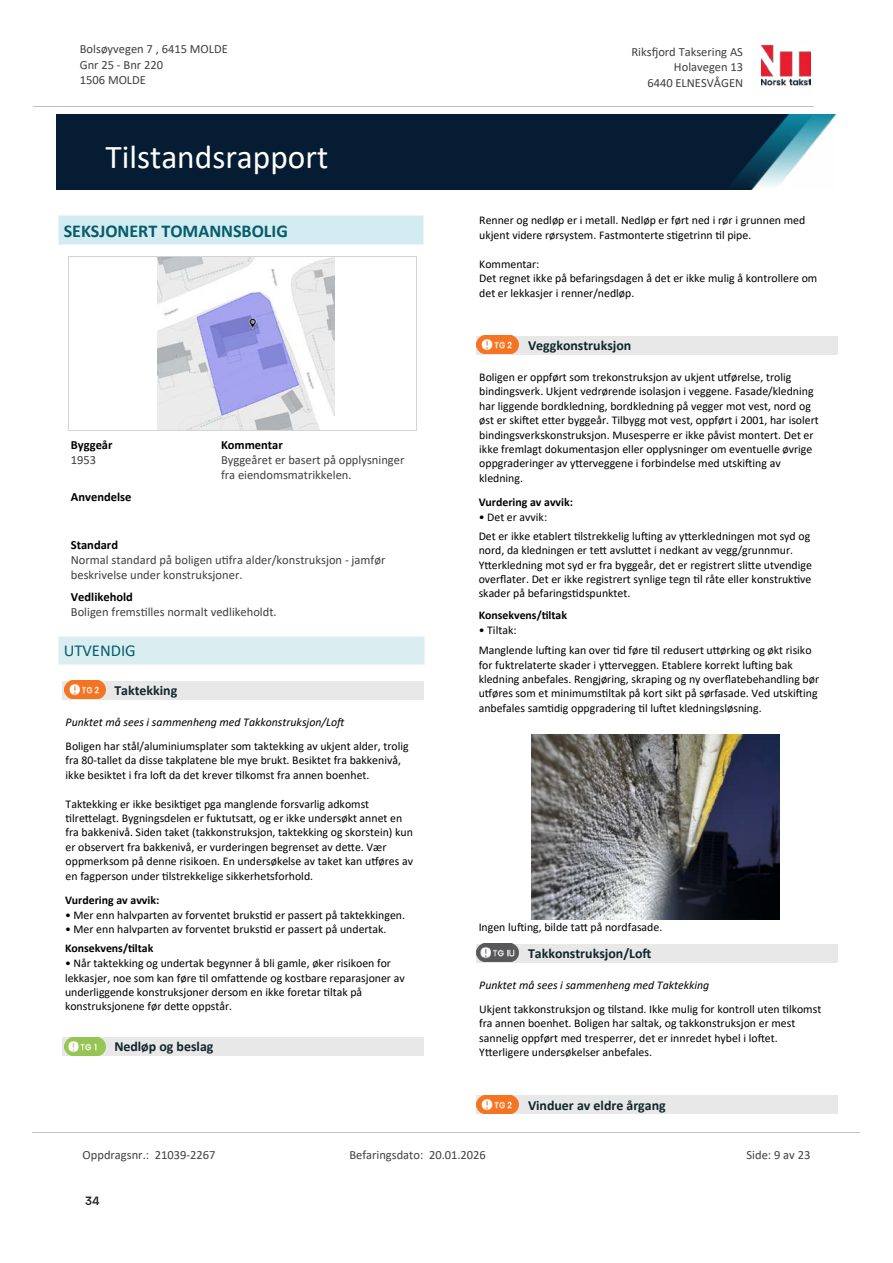
<style>
.page{position:relative;width:893px;height:1263px;background:#fff}
.page>*{position:absolute;margin:0;border:0;box-sizing:border-box;transform-origin:0 0}
.t1{font:33.3px "Calibri";color:#fff}
.t2{font:700 18px "Calibri";color:#065c69}
.t3{font:16.65px "Calibri";color:#065c69}
.t4{font:700 13.95px "Calibri";color:#0f252c}
.t5{font:12.45px/15.3px "Calibri";color:#404040}
.t6{font:700 12.45px "Calibri";color:#000}
.t7{font:700 12px "Jeko";color:#231f20}
.t8{font:11.85px/14.4px "Calibri";color:#000}
.t9{font:italic 11.85px "Calibri";color:#000}
.t10{font:700 11.85px "Calibri";color:#000}
</style>
<div class="page">
<div style="left:58px;top:636px;width:367px;height:28px;background:#daeef2"></div>
<svg style="left:58px;top:637px;width:1px;height:27px"></svg>
<hr style="left:58px;top:636px;width:367px;height:1px;background:#eaf5f7">
<hr style="left:58px;top:664px;width:367px;height:1px;background:#eaf5f7">
<div style="left:62px;top:681px;width:362px;height:18px;background:#e8e8e8"></div>
<img style="left:64px;top:681px;width:42px;height:18px">
<div style="left:62px;top:1037px;width:362px;height:18px;background:#e8e8e8"></div>
<img style="left:64px;top:1037px;width:42px;height:18px">
<img style="left:158px;top:258px;width:176px;height:172px">
<hr style="left:68px;top:257px;width:1px;height:173px;background:#d3d3d3">
<hr style="left:417px;top:257px;width:1px;height:173px;background:#d3d3d3">
<hr style="left:68px;top:257px;width:349px;height:1px;background:#d3d3d3">
<hr style="left:68px;top:430px;width:349px;height:1px;background:#d3d3d3">
<div style="left:58px;top:216px;width:365px;height:29px;background:#d3ecf1"></div>
<svg style="left:58px;top:217px;width:1px;height:28px"></svg>
<svg style="left:423px;top:216px;width:1px;height:29px"></svg>
<hr style="left:58px;top:216px;width:365px;height:1px;background:#eaf5f7">
<hr style="left:58px;top:245px;width:365px;height:1px;background:#eaf5f7">
<div style="left:476px;top:336px;width:361px;height:18px;background:#e8e8e8"></div>
<img style="left:477px;top:336px;width:42px;height:18px">
<img style="left:531px;top:734px;width:248px;height:186px">
<div style="left:476px;top:944px;width:361px;height:18px;background:#e8e8e8"></div>
<svg style="left:476px;top:949px;width:38px;height:13px"></svg>
<img style="left:477px;top:944px;width:42px;height:17px">
<div style="left:476px;top:1096px;width:361px;height:18px;background:#e8e8e8"></div>
<svg style="left:476px;top:1100px;width:38px;height:14px"></svg>
<img style="left:477px;top:1096px;width:42px;height:17px">
<img style="left:761px;top:44px;width:49px;height:42px">
<hr style="left:33px;top:106px;width:780px;height:1px;background:#c0c0c0">
<img style="left:57px;top:115px;width:778px;height:75px">
<hr style="left:33px;top:1132px;width:827px;height:1px;background:#c0c0c0">
<p class="t5" style="left:80px;top:41px;width:149px">Bolsøyvegen 7 , 6415 MOLDE<br>Gnr 25 - Bnr 220<br>1506 MOLDE</p>
<p class="t5" style="left:631px;top:44px;width:113px">Riks昀樀ord Taksering AS</p>
<p class="t5" style="left:674px;top:59px;width:71px">Holavegen 13</p>
<p class="t5" style="left:647px;top:75px;width:97px">6440 ELNESVÅGEN</p>
<h1 class="t1" style="left:106px;top:134px;width:224px">Tilstandsrapport</h1>
<h2 class="t2" style="left:64px;top:218px;width:226px">SEKSJONERT TOMANNSBOLIG</h2>
<p class="t6" style="left:71px;top:436px;width:43px">Byggeår</p>
<p class="t5" style="left:71px;top:452px;width:27px">1953</p>
<p class="t6" style="left:71px;top:488px;width:62px">Anvendelse</p>
<p class="t6" style="left:221px;top:436px;width:63px">Kommentar</p>
<p class="t5" style="left:221px;top:452px;width:185px">Byggeåret er basert på opplysninger fra eiendomsmatrikkelen.</p>
<p class="t6" style="left:71px;top:536px;width:49px">Standard</p>
<p class="t5" style="left:71px;top:552px;width:316px">Normal standard på boligen u琀椀fra alder/konstruksjon - jamfør beskrivelse under konstruksjoner.</p>
<p class="t6" style="left:71px;top:587px;width:63px">Vedlikehold</p>
<p class="t5" style="left:71px;top:604px;width:207px">Boligen frems琀椀lles normalt vedlikeholdt.</p>
<h3 class="t3" style="left:64px;top:638px;width:74px">UTVENDIG</h3>
<p class="t4" style="left:114px;top:680px;width:64px">Taktekking</p>
<p class="t9" style="left:66px;top:714px;width:281px">Punktet må sees i sammenheng med Takkonstruksjon/Lo昀琀</p>
<p class="t8" style="left:66px;top:738px;width:345px">Boligen har stål/aluminiumsplater som taktekking av ukjent alder, trolig fra 80-tallet da disse takplatene ble mye brukt. Besiktet fra bakkenivå, ikke besiktet i fra lo昀琀 da det krever 琀椀lkomst fra annen boenhet.</p>
<p class="t8" style="left:66px;top:796px;width:349px">Taktekking er ikke besik琀椀get pga manglende forsvarlig adkomst<br>琀椀lre琀琀elagt. Bygningsdelen er fuktutsa琀琀, og er ikke undersøkt annet en fra bakkenivå. Siden taket (takkonstruksjon, taktekking og skorstein) kun er observert fra bakkenivå, er vurderingen begrenset av de琀琀e. Vær oppmerksom på denne risikoen. En undersøkelse av taket kan u琀昀øres av en fagperson under 琀椀lstrekkelige sikkerhetsforhold.</p>
<p class="t10" style="left:65px;top:891px;width:96px">Vurdering av avvik:</p>
<p class="t8" style="left:65px;top:907px;width:342px">• Mer enn halvparten av forventet bruks琀椀d er passert på taktekkingen.</p>
<p class="t8" style="left:65px;top:922px;width:323px">• Mer enn halvparten av forventet bruks琀椀d er passert på undertak.</p>
<p class="t10" style="left:65px;top:940px;width:90px">Konsekvens/琀椀ltak</p>
<p class="t8" style="left:65px;top:956px;width:341px">• Når taktekking og undertak begynner å bli gamle, øker risikoen for lekkasjer, noe som kan føre 琀椀l omfa琀琀ende og kostbare reparasjoner av underliggende konstruksjoner dersom en ikke foretar 琀椀ltak på konstruksjonene før de琀琀e oppstår.</p>
<p class="t4" style="left:114px;top:1037px;width:101px">Nedløp og beslag</p>
<p class="t8" style="left:479px;top:213px;width:327px">Renner og nedløp er i metall. Nedløp er ført ned i rør i grunnen med ukjent videre rørsystem. Fastmonterte s琀椀getrinn 琀椀l pipe.</p>
<p class="t8" style="left:479px;top:256px;width:340px">Kommentar:<br>Det regnet ikke på befaringsdagen å det er ikke mulig å kontrollere om det er lekkasjer i renner/nedløp.</p>
<p class="t4" style="left:528px;top:335px;width:105px">Veggkonstruksjon</p>
<p class="t8" style="left:479px;top:369px;width:341px">Boligen er oppført som trekonstruksjon av ukjent u琀昀ørelse, trolig bindingsverk. Ukjent vedrørende isolasjon i veggene. Fasade/kledning har liggende bordkledning, bordkledning på vegger mot vest, nord og øst er ski昀琀et e琀琀er byggeår. Tilbygg mot vest, oppført i 2001, har isolert bindingsverkskonstruksjon. Musesperre er ikke påvist montert. Det er ikke fremlagt dokumentasjon eller opplysninger om eventuelle øvrige oppgraderinger av y琀琀erveggene i forbindelse med utski昀琀ing av kledning.</p>
<p class="t10" style="left:479px;top:494px;width:96px">Vurdering av avvik:</p>
<p class="t8" style="left:479px;top:508px;width:333px;line-height:18.6px">• Det er avvik:<br>Det er ikke etablert 琀椀lstrekkelig lu昀琀ing av y琀琀erkledningen mot syd og</p>
<p class="t8" style="left:479px;top:543px;width:335px">nord, da kledningen er te琀琀 avslu琀琀et i nedkant av vegg/grunnmur.<br>Y琀琀erkledning mot syd er fra byggeår, det er registrert sli琀琀e utvendige over昀氀ater. Det er ikke registrert synlige tegn 琀椀l råte eller konstruk琀椀ve skader på befarings琀椀dspunktet.</p>
<p class="t10" style="left:479px;top:606px;width:90px">Konsekvens/琀椀ltak</p>
<p class="t8" style="left:479px;top:620px;width:334px;line-height:20.1px">• Tiltak:<br>Manglende lu昀琀ing kan over 琀椀d føre 琀椀l redusert u琀琀ørking og økt risiko</p>
<p class="t8" style="left:479px;top:657px;width:342px">for fuktrelaterte skader i y琀琀erveggen. Etablere korrekt lu昀琀ing bak kledning anbefales. Rengjøring, skraping og ny over昀氀atebehandling bør u琀昀øres som et minimums琀椀ltak på kort sikt på sørfasade. Ved utski昀琀ing anbefales sam琀椀dig oppgradering 琀椀l lu昀琀et kledningsløsning.</p>
<p class="t8" style="left:479px;top:919px;width:185px">Ingen lu昀琀ing, bilde ta琀琀 på nordfasade.</p>
<p class="t4" style="left:528px;top:943px;width:125px">Takkonstruksjon/Lo昀琀</p>
<p class="t9" style="left:479px;top:976px;width:232px">Punktet må sees i sammenheng med Taktekking</p>
<p class="t8" style="left:479px;top:1001px;width:343px">Ukjent takkonstruksjon og 琀椀lstand. Ikke mulig for kontroll uten 琀椀lkomst fra annen boenhet. Boligen har saltak, og takkonstruksjon er mest sannelig oppført med tresperrer, det er innredet hybel i lo昀琀et.<br>Y琀琀erligere undersøkelser anbefales.</p>
<p class="t4" style="left:528px;top:1095px;width:139px">Vinduer av eldre årgang</p>
<p class="t5" style="left:83px;top:1147px;width:134px">Oppdragsnr.: 21039-2267</p>
<p class="t5" style="left:349px;top:1147px;width:138px">Befaringsdato: 20.01.2026</p>
<p class="t5" style="left:746px;top:1147px;width:65px">Side: 9 av 23</p>
<p class="t7" style="left:85px;top:1193px;width:16px">34</p>
</div>
